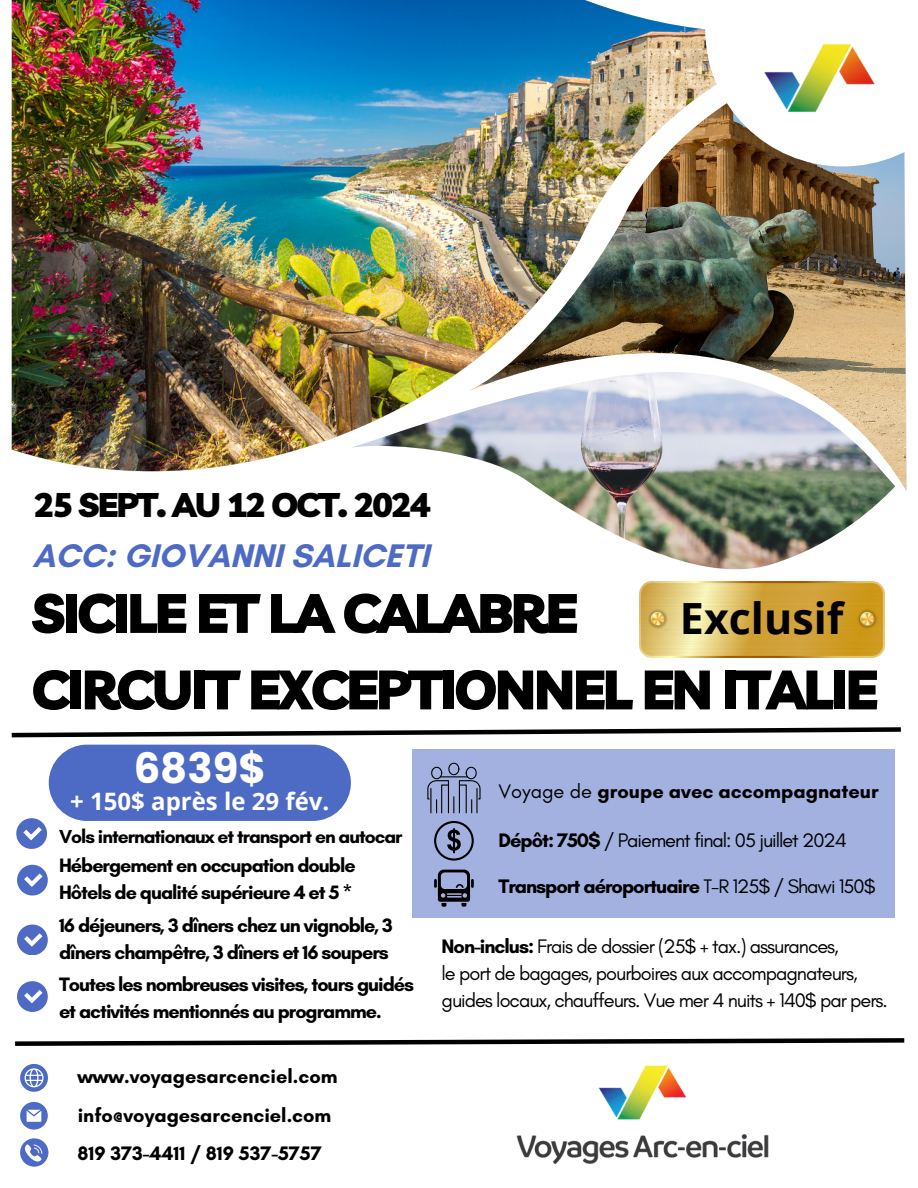
<style>
.page{position:relative;width:918px;height:1188px;background:#fff}
.page>*{position:absolute;margin:0;border:0;box-sizing:border-box;transform-origin:0 0}
.t1{font:900 54.75px "Livvic";letter-spacing:-.05em;color:#000}
.t2{font:700 43.05px "Open Sans";color:#000}
.t3{font:700 41.85px "Poppins";color:#fff}
.t4{font:900 34.2px "Livvic";letter-spacing:-.05em;color:#000}
.t5{font:700 33.3px "Glacial Indifference";color:#4d6ac4}
.t6{font:700 24px "Open Sans";color:#fff}
.t7{font:19.95px "Glacial Indifference";letter-spacing:-.05em;color:#000}
.t8{font:700 19.95px "Glacial Indifference";letter-spacing:-.05em;color:#000}
.t9{font:700 19.95px "Glacial Indifference";color:#000}
.t10{font:700 19.8px/27px "Glacial Indifference";letter-spacing:-.05em;color:#000}
.t11{font:700 19.8px "Glacial Indifference";color:#000}
.t12{font:700 19.2px "Glacial Indifference";letter-spacing:-.05em;color:#000}
.s1{font-weight:400}
.s2{font-weight:700}
</style>
<div class="page">
<img style="left:843px;top:166px;width:63px;height:324px">
<img style="left:12px;top:0;width:831px;height:471px">
<img style="left:351px;top:372px;width:544px;height:197px">
<svg style="left:20px;top:1064px;width:28px;height:28px"></svg>
<div style="left:49px;top:745px;width:302px;height:76px;background:#4d6ac4;border-radius:38px"></div>
<svg style="left:20px;top:1102px;width:28px;height:28px"></svg>
<svg style="left:20px;top:1138px;width:28px;height:28px"></svg>
<svg style="left:705px;top:0;width:200px;height:166px"></svg>
<img style="left:749px;top:34px;width:135px;height:87px">
<img style="left:516px;top:1066px;width:252px;height:98px">
<div style="left:412px;top:749px;width:483px;height:169px;background:#a2b1e0"></div>
<svg style="left:427px;top:762px;width:53px;height:51px"></svg>
<svg style="left:434px;top:821px;width:39px;height:39px"></svg>
<svg style="left:434px;top:870px;width:39px;height:37px"></svg>
<svg style="left:16px;top:818px;width:31px;height:31px"></svg>
<svg style="left:17px;top:865px;width:30px;height:30px"></svg>
<svg style="left:17px;top:925px;width:30px;height:30px"></svg>
<svg style="left:17px;top:981px;width:30px;height:31px"></svg>
<svg style="left:15px;top:1038px;width:890px;height:8px"></svg>
<svg style="left:11px;top:727px;width:890px;height:11px"></svg>
<img style="left:639px;top:581px;width:245px;height:77px">
<p class="t4" style="left:34px;top:482px;width:398px">25 SEPT. AU 12 OCT. 2024</p>
<p class="t5" style="left:32px;top:536px;width:398px">ACC: GIOVANNI SALICETI</p>
<p class="t1" style="left:32px;top:578px;width:548px">SICILE ET LA CALABRE</p>
<p class="t1" style="left:32px;top:654px;width:848px">CIRCUIT EXCEPTIONNEL EN ITALIE</p>
<p class="t2" style="left:680px;top:588px;width:165px">Exclusif</p>
<p class="t3" style="left:134px;top:739px;width:134px">6839$</p>
<p class="t6" style="left:70px;top:784px;width:261px">+ 150$ après le 29 fév.</p>
<p class="t12" style="left:59px;top:825px;width:345px">Vols internationaux et transport en autocar</p>
<p class="t10" style="left:59px;top:852px;width:298px">Hébergement en occupation double</p>
<p class="t10" style="left:59px;top:879px;width:295px">Hôtels de qualité supérieure 4 et 5 *</p>
<p class="t10" style="left:59px;top:911px;width:335px">16 déjeuners, 3 dîners chez un vignoble, 3 dîners champêtre, 3 dîners et 16 soupers</p>
<p class="t10" style="left:59px;top:970px;width:357px">Toutes les nombreuses visites, tours guidés</p>
<p class="t10" style="left:59px;top:997px;width:324px">et activités mentionnés au programme.</p>
<p class="t11" style="left:77px;top:1065px;width:262px">www.voyagesarcenciel.com</p>
<p class="t11" style="left:78px;top:1103px;width:255px">info@voyagesarcenciel.com</p>
<p class="t11" style="left:77px;top:1141px;width:246px">819 373-4411 / 819 537-5757</p>
<p class="t9" style="left:498px;top:779px;width:382px"><span class="s1">Voyage de</span> groupe avec accompagnateur</p>
<p class="t7" style="left:498px;top:828px;width:350px"><span class="s2">Dépôt: 750$</span> / Paiement final: 05 juillet 2024</p>
<p class="t8" style="left:498px;top:874px;width:379px">Transport aéroportuaire <span class="s1">T-R 125$ / Shawi 150$</span></p>
<p class="t7" style="left:442px;top:934px;width:399px"><span class="s2">Non-inclus:</span> Frais de dossier (25$ + tax.) assurances,</p>
<p class="t7" style="left:442px;top:961px;width:418px">le port de bagages, pourboires aux accompagnateurs,</p>
<p class="t7" style="left:442px;top:988px;width:448px">guides locaux, chauffeurs. Vue mer 4 nuits + 140$ par pers.</p>
</div>
